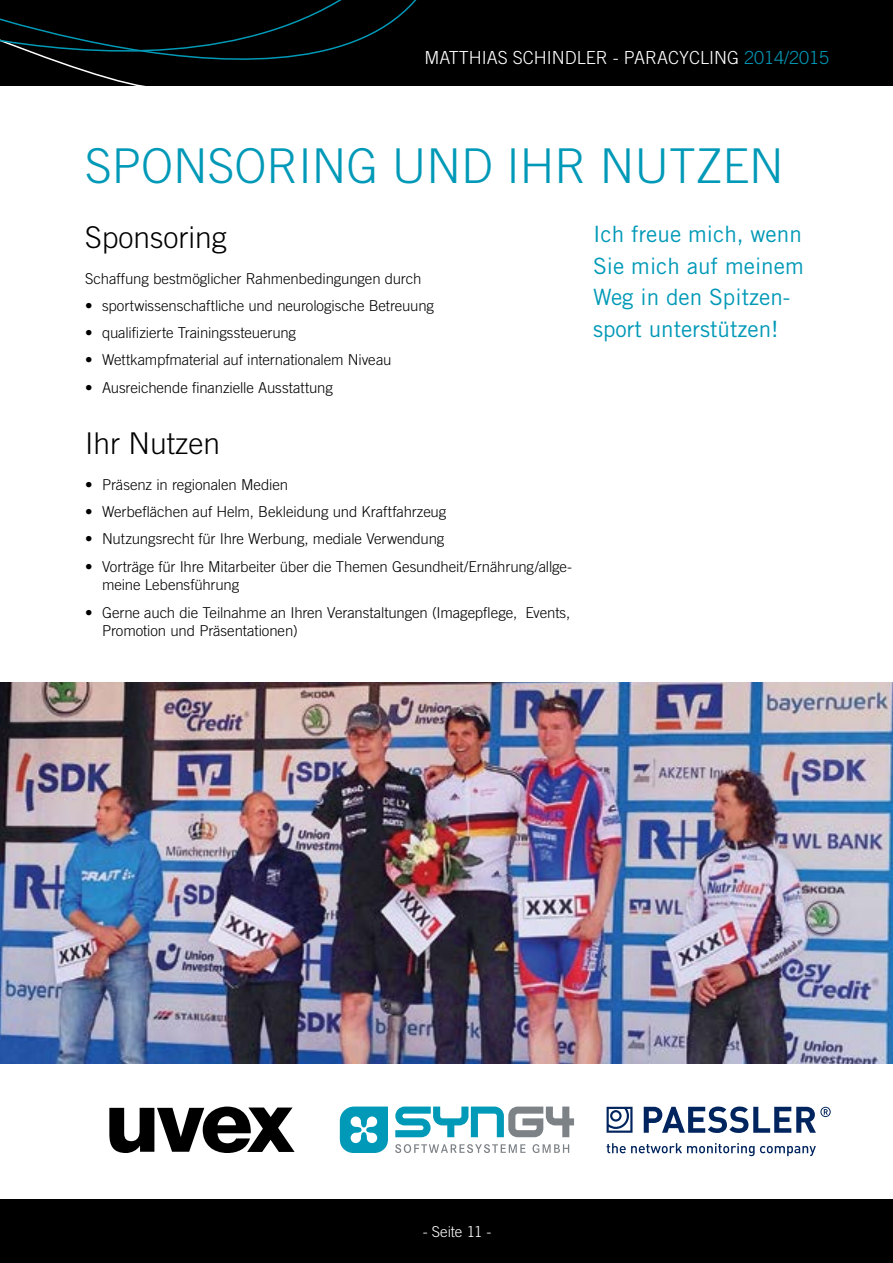
<style>
.page{position:relative;width:893px;height:1263px;background:#fff}
.page>*{position:absolute;margin:0;border:0;box-sizing:border-box;transform-origin:0 0}
.t1{font:300 48px "Trade Gothic LT Std";color:#0099b7}
.t2{font:300 30px "Trade Gothic LT Std";color:#000}
.t3{font:22.5px/31.5px "Trade Gothic LT Std";color:#0099b7}
.t4{font:300 18px "Trade Gothic LT Std";color:#fff}
.t5{font:300 15px/18.8px "Trade Gothic LT Std";letter-spacing:-.01em;color:#000}
.t6{font:300 15px "Trade Gothic LT Std";letter-spacing:-.01em;color:#fff}
.s1{color:#0099b7}
</style>
<div class="page">
<div style="left:0;top:1199px;width:893px;height:64px;background:#000"></div>
<div style="left:0;top:0;width:893px;height:85px;background:#000"></div>
<svg style="left:607px;top:1143px;width:209px;height:13px"></svg>
<svg style="left:607px;top:1107px;width:25px;height:26px"></svg>
<svg style="left:644px;top:1106px;width:187px;height:27px"></svg>
<svg style="left:395px;top:1144px;width:130px;height:9px"></svg>
<svg style="left:533px;top:1144px;width:36px;height:9px"></svg>
<svg style="left:340px;top:1106px;width:48px;height:47px"></svg>
<svg style="left:395px;top:1106px;width:179px;height:31px"></svg>
<svg style="left:109px;top:1106px;width:186px;height:47px"></svg>
<svg style="left:0;top:0;width:397px;height:86px"></svg>
<img style="left:1px;top:682px;width:892px;height:381px">
<img style="left:0;top:682px;width:1px;height:381px">
<p class="t4" style="left:424px;top:47px;width:406px">MATTHIAS SCHINDLER - PARACYCLING <span class="s1">2014/2015</span></p>
<h1 class="t1" style="left:85px;top:138px;width:700px">SPONSORING UND IHR NUTZEN</h1>
<h2 class="t2" style="left:85px;top:219px;width:143px">Sponsoring</h2>
<p class="t5" style="left:85px;top:269px;width:338px">Schaffung bestmöglicher Rahmenbedingungen durch</p>
<p class="t5" style="left:85px;top:296px;width:351px">• sportwissenschaftliche und neurologische Betreuung</p>
<p class="t5" style="left:85px;top:323px;width:213px">• qualifizierte Trainingssteuerung</p>
<p class="t5" style="left:85px;top:350px;width:308px">• Wettkampfmaterial auf internationalem Niveau</p>
<p class="t5" style="left:85px;top:378px;width:249px">• Ausreichende finanzielle Ausstattung</p>
<h2 class="t2" style="left:85px;top:426px;width:137px">Ihr Nutzen</h2>
<p class="t5" style="left:85px;top:475px;width:205px">• Präsenz in regionalen Medien</p>
<p class="t5" style="left:85px;top:502px;width:363px">• Werbeflächen auf Helm, Bekleidung und Kraftfahrzeug</p>
<p class="t5" style="left:85px;top:529px;width:361px">• Nutzungsrecht für Ihre Werbung, mediale Verwendung</p>
<p class="t5" style="left:102px;top:557px;width:472px;text-indent:-17px">• Vorträge für Ihre Mitarbeiter über die Themen Gesundheit/Ernährung/allge&shy;meine Lebensführung</p>
<p class="t5" style="left:102px;top:603px;width:470px;text-indent:-17px">• Gerne auch die Teilnahme an Ihren Veranstaltungen (Imagepflege, Events,<br>Promotion und Präsentationen)</p>
<h3 class="t3" style="left:593px;top:218px;width:212px">Ich freue mich, wenn<br>Sie mich auf meinem<br>Weg in den Spitzen&shy;sport unterstützen!</h3>
<p class="t6" style="left:423px;top:1222px;width:70px">- Seite 11 -</p>
</div>
